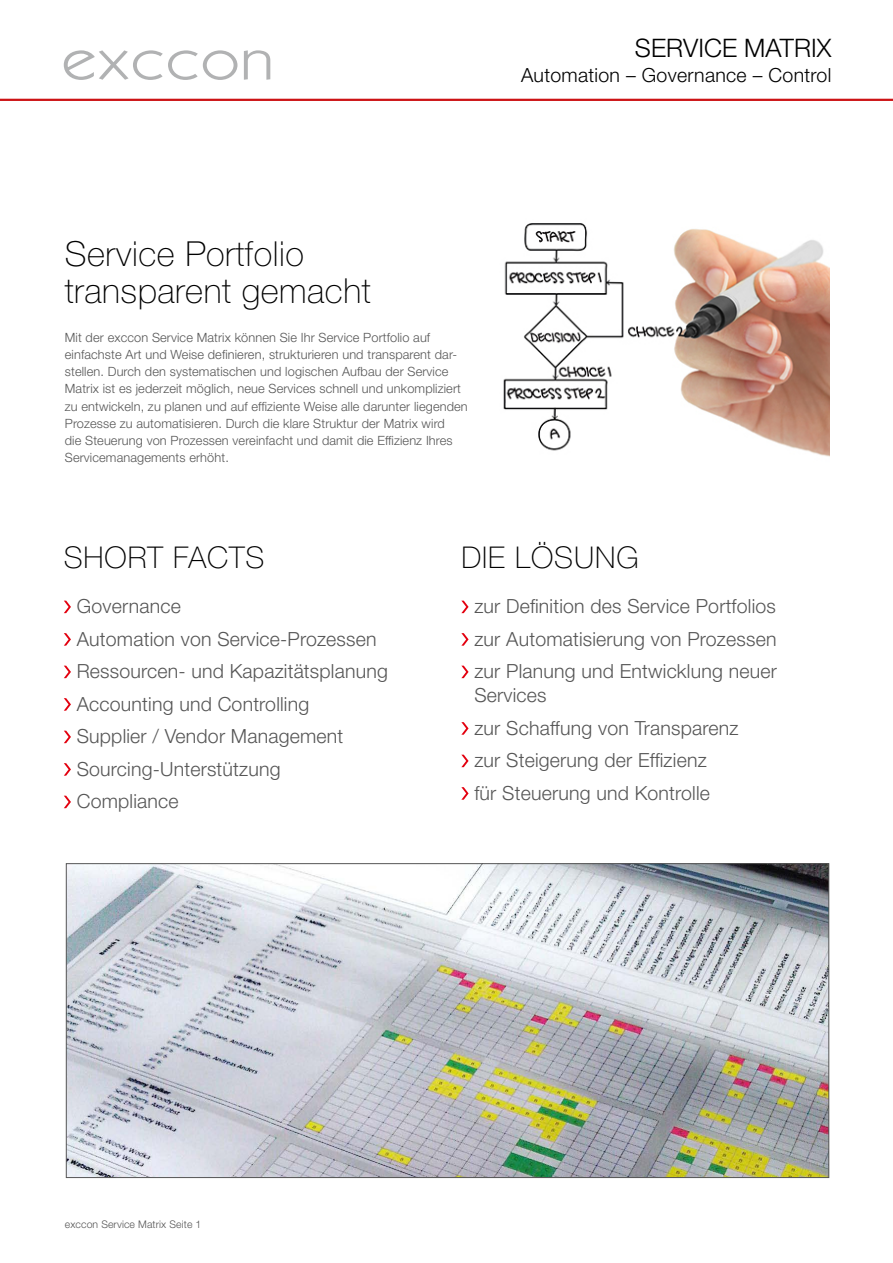
<style>
.page{position:relative;width:893px;height:1263px;background:#fff}
.page>*{position:absolute;margin:0;border:0;box-sizing:border-box;transform-origin:0 0}
.t1{font:100 34.5px/37.5px "Helvetica Neue LT Std";letter-spacing:.015em;color:#000}
.t2{font:100 30px "Helvetica Neue LT Std";letter-spacing:.03em;color:#000}
.t3{font:300 25.5px "Helvetica Neue LT Std";color:#000}
.t4{font:300 19.5px/32.5px "Helvetica Neue LT Std";letter-spacing:.01em;color:#565656}
.t5{font:300 19.5px "Helvetica Neue LT Std";letter-spacing:.015em;color:#000}
.t6{font:300 12.75px/17.2px "Helvetica Neue LT Std";letter-spacing:.01em;color:#565656}
.t7{font:300 10.5px "Helvetica Neue LT Std";letter-spacing:.01em;color:#565656}
</style>
<div class="page">
<svg style="left:64px;top:50px;width:173px;height:30px"></svg>
<svg style="left:244px;top:50px;width:26px;height:30px"></svg>
<hr style="left:0;top:99px;width:893px;height:2px;background:#cd1316">
<svg style="left:64px;top:601px;width:7px;height:12px"></svg>
<svg style="left:64px;top:633px;width:7px;height:13px"></svg>
<svg style="left:64px;top:666px;width:7px;height:12px"></svg>
<svg style="left:64px;top:698px;width:7px;height:13px"></svg>
<svg style="left:64px;top:731px;width:7px;height:12px"></svg>
<svg style="left:64px;top:763px;width:7px;height:13px"></svg>
<svg style="left:64px;top:796px;width:7px;height:12px"></svg>
<img style="left:68px;top:865px;width:759px;height:311px">
<svg style="left:461px;top:601px;width:8px;height:12px"></svg>
<svg style="left:461px;top:633px;width:8px;height:13px"></svg>
<svg style="left:461px;top:666px;width:8px;height:12px"></svg>
<svg style="left:461px;top:722px;width:8px;height:13px"></svg>
<svg style="left:461px;top:755px;width:8px;height:12px"></svg>
<svg style="left:461px;top:787px;width:8px;height:13px"></svg>
<img style="left:503px;top:223px;width:326px;height:234px">
<h3 class="t3" style="left:635px;top:32px;width:198px">SERVICE MATRIX</h3>
<h3 class="t5" style="left:521px;top:63px;width:312px">Automation – Governance – Control</h3>
<h1 class="t1" style="left:65px;top:235px;width:307px">Service Portfolio transparent gemacht</h1>
<p class="t6" style="left:65px;top:328px;width:404px">Mit der exccon Service Matrix können Sie Ihr Service Portfolio auf einfachste Art und Weise definieren, strukturieren und transparent dar&shy;stellen. Durch den systematischen und logischen Aufbau der Service Matrix ist es jederzeit möglich, neue Services schnell und unkompliziert zu entwickeln, zu planen und auf effiziente Weise alle darunter liegenden Prozesse zu automatisieren. Durch die klare Struktur der Matrix wird<br>die Steuerung von Prozessen vereinfacht und damit die Effizienz Ihres Servicemanagements erhöht.</p>
<h2 class="t2" style="left:64px;top:540px;width:202px">SHORT FACTS</h2>
<h3 class="t4" style="left:77px;top:589px;width:313px">Governance<br>Automation von Service-Prozessen<br>Ressourcen- und Kapazitätsplanung<br>Accounting und Controlling<br>Supplier / Vendor Management<br>Sourcing-Unterstützung<br>Compliance</h3>
<h2 class="t2" style="left:461px;top:540px;width:179px">DIE LÖSUNG</h2>
<h3 class="t4" style="left:474px;top:589px;width:304px;text-align:justify">zur Definition des Service Portfolios zur Automatisierung von Prozessen zur Planung und Entwicklung neuer</h3>
<h3 class="t4" style="left:474px;top:678px;width:266px">Services<br>zur Schaffung von Transparenz zur Steigerung der Effizienz<br>für Steuerung und Kontrolle</h3>
<p class="t7" style="left:65px;top:1218px;width:138px">exccon Service Matrix Seite 1</p>
</div>
